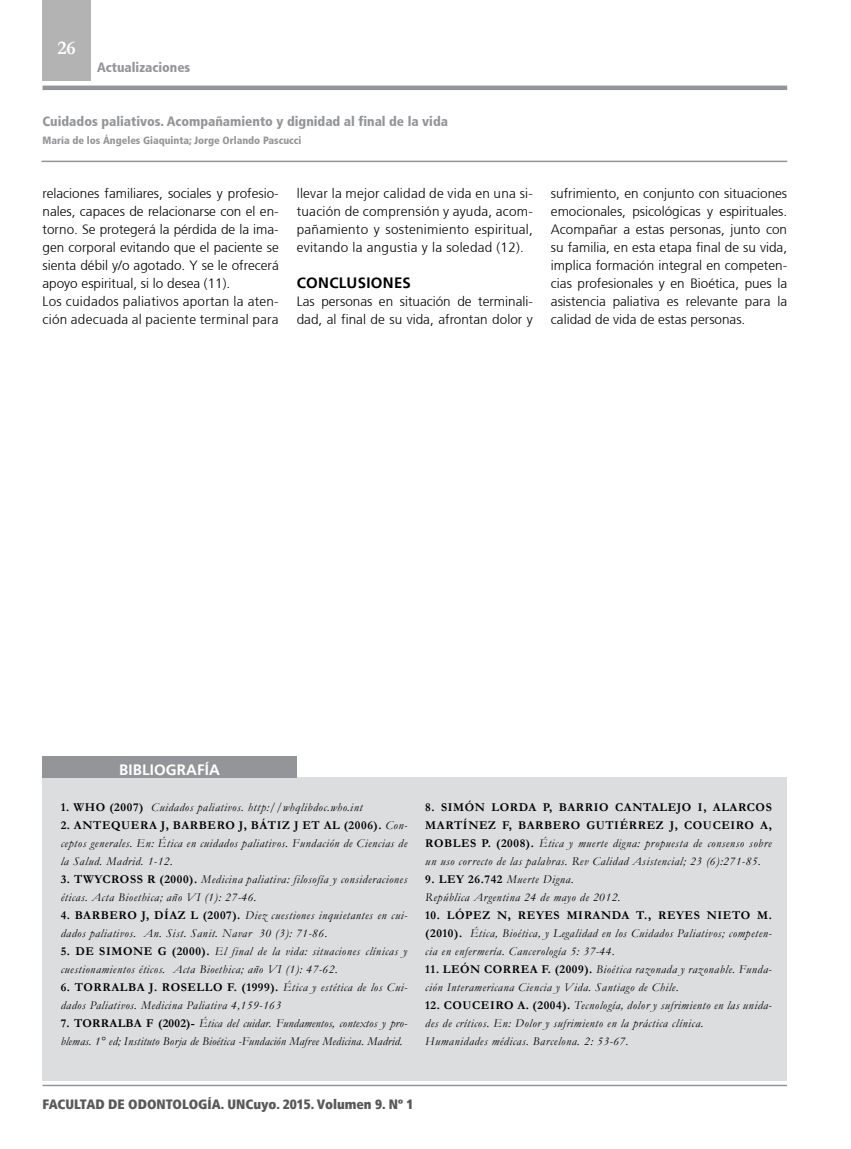
<style>
.page{position:relative;width:851px;height:1149px;background:#fff}
.page>*{position:absolute;margin:0;border:0;box-sizing:border-box;transform-origin:0 0}
.t1{font:700 19.5px "Garamond";color:#fff}
.t2{font:700 15px "Frutiger";color:#000}
.t3{font:700 15px "Frutiger";letter-spacing:.01em;color:#fff}
.t4{font:300 13.5px/18px "Frutiger 45";color:#000}
.t5{font:900 condensed 13.5px "Frutiger 77";color:#939598}
.t6{font:13.5px "Frutiger 87 Cond Extra Blk";color:#58595b}
.t7{font:italic 12px/18px "Garamond";letter-spacing:.05em;color:#000}
.t8{font:700 12px "Garamond";letter-spacing:.05em;color:#000}
.t9{font:italic 12px/18px "Garamond";letter-spacing:.02em;color:#000}
.t10{font:900 condensed 10.5px "Frutiger 77";color:#939598}
.s1{font-weight:700;font-style:normal}
</style>
<div class="page">
<div style="left:43px;top:0;width:48px;height:81px;background:#b3b3b3"></div>
<hr style="left:43px;top:1084px;width:744px;height:1px;background:#939598">
<div style="left:43px;top:85px;width:744px;height:5px;background:#939598"></div>
<hr style="left:41px;top:160px;width:746px;height:2px;background:#939598">
<div style="left:43px;top:777px;width:744px;height:303px;background:#dcddde"></div>
<div style="left:43px;top:756px;width:254px;height:21px;background:#939598"></div>
<p class="t1" style="left:57px;top:34px;width:20px">26</p>
<p class="t5" style="left:97px;top:59px;width:95px">Actualizaciones</p>
<p class="t5" style="left:43px;top:113px;width:407px">Cuidados paliativos. Acompañamiento y dignidad al final de la vida</p>
<p class="t10" style="left:43px;top:134px;width:260px">María de los Ángeles Giaquinta; Jorge Orlando Pascucci</p>
<p class="t4" style="left:43px;top:185px;width:238px">relaciones familiares, sociales y profesio&shy;nales, capaces de relacionarse con el en&shy;torno. Se protegerá la pérdida de la ima&shy;gen corporal evitando que el paciente se sienta débil y/o agotado. Y se le ofrecerá apoyo espiritual, si lo desea (11).<br>Los cuidados paliativos aportan la aten&shy;ción adecuada al paciente terminal para</p>
<p class="t4" style="left:297px;top:185px;width:238px;text-align:justify">llevar la mejor calidad de vida en una si&shy;tuación de comprensión y ayuda, acom&shy;pañamiento y sostenimiento espiritual, evitando la angustia y la soledad (12).</p>
<p class="t2" style="left:297px;top:274px;width:20px">CONCLUSIONES</p>
<p class="t4" style="left:297px;top:293px;width:238px">Las personas en situación de terminali&shy;dad, al final de su vida, afrontan dolor y</p>
<p class="t4" style="left:551px;top:185px;width:238px;text-align:justify">sufrimiento, en conjunto con situaciones emocionales, psicológicas y espirituales.<br>Acompañar a estas personas, junto con su familia, en esta etapa final de su vida, implica formación integral en competen&shy;cias profesionales y en Bioética, pues la asistencia paliativa es relevante para la calidad de vida de estas personas.</p>
<p class="t3" style="left:119px;top:760px;width:102px">BIBLIOGRAFÍA</p>
<p class="t7" style="left:61px;top:797px;width:303px"><span class="s1">1. WHO (2007)</span> Cuidados paliativos. http://whqlibdoc.who.int</p>
<p class="t8" style="left:61px;top:816px;width:46px">2. ANTEQUERA</p>
<p class="t8" style="left:161px;top:816px;width:57px">J, BARBERO</p>
<p class="t7" style="left:61px;top:815px;width:348px;text-align:justify;text-indent:178px"><span class="s1">J, BÁTIZ J ET AL (2006).</span> Con&shy;ceptos generales. En: Ética en cuidados paliativos. Fundación de Ciencias de la Salud. Madrid. 1-12.</p>
<p class="t8" style="left:61px;top:870px;width:43px">3. TWYCROSS</p>
<p class="t7" style="left:61px;top:869px;width:348px;text-indent:86px"><span class="s1">R (2000).</span> Medicina paliativa: filosofía y consideraciones éticas. Acta Bioethica; año VI (1): 27-46.</p>
<p class="t8" style="left:61px;top:906px;width:59px">4. BARBERO</p>
<p class="t8" style="left:141px;top:906px;width:22px">J, DÍAZ</p>
<p class="t7" style="left:61px;top:905px;width:348px;text-indent:130px"><span class="s1">L (2007).</span> Diez cuestiones inquietantes en cui&shy;dados paliativos. An. Sist. Sanit. Navar 30 (3): 71-86.</p>
<p class="t8" style="left:61px;top:942px;width:49px">5. DE SIMONE</p>
<p class="t7" style="left:61px;top:941px;width:348px;text-indent:97px"><span class="s1">G (2000).</span> El final de la vida: situaciones clínicas y cuestionamientos éticos. Acta Bioethica; año VI (1): 47-62.</p>
<p class="t8" style="left:61px;top:978px;width:26px">6. TORRA</p>
<p class="t8" style="left:120px;top:978px;width:52px">LBA J. ROSE</p>
<p class="t7" style="left:61px;top:977px;width:348px;text-indent:136px"><span class="s1">LLO F. (1999).</span> Ética y estética de los Cui&shy;dados Paliativos. Medicina Paliativa 4,159-163</p>
<p class="t8" style="left:61px;top:1014px;width:25px">7. TORRA</p>
<p class="t9" style="left:61px;top:1013px;width:348px;text-indent:57px"><span class="s1">LBA F (2002)-</span> Ética del cuidar. Fundamentos, contextos y pro&shy;blemas. 1° ed; Instituto Borja de Bioética -Fundación Mafree Medicina. Madrid.</p>
<p class="t8" style="left:425px;top:798px;width:26px">8. SIMÓN</p>
<p class="t8" style="left:491px;top:798px;width:19px">LORDA</p>
<p class="t8" style="left:542px;top:798px;width:34px">P, BARRIO</p>
<p class="t8" style="left:615px;top:798px;width:10px">CAN</p>
<p class="t8" style="left:643px;top:798px;width:96px">TALEJO I, ALARCOS</p>
<p class="t8" style="left:425px;top:816px;width:5px">MAR</p>
<p class="t8" style="left:454px;top:816px;width:18px">TÍNEZ</p>
<p class="t8" style="left:502px;top:816px;width:61px">F, BARBERO</p>
<p class="t8" style="left:586px;top:816px;width:38px">GUTIÉRREZ</p>
<p class="t8" style="left:670px;top:816px;width:24px">J, COUCEIRO</p>
<p class="t7" style="left:425px;top:815px;width:348px;text-align:justify;text-indent:335px"><span class="s1">A, RO BLES P. (2008).</span> Ética y muerte digna: propuesta de consenso sobre un uso correcto de las palabras. Rev Calidad Asistencial; 23 (6):271-85.</p>
<p class="t7" style="left:425px;top:869px;width:197px"><span class="s1">9. Ley 26.742</span> Muerte Digna.<br>República Argentina 24 de mayo de 2012.</p>
<p class="t8" style="left:425px;top:906px;width:40px">10. LÓPEZ</p>
<p class="t8" style="left:497px;top:906px;width:30px">N, REYES</p>
<p class="t8" style="left:566px;top:906px;width:10px">MIRANDA</p>
<p class="t8" style="left:636px;top:906px;width:32px">T., REYES</p>
<p class="t8" style="left:706px;top:906px;width:10px">NIE</p>
<p class="t7" style="left:425px;top:905px;width:348px;text-align:justify;text-indent:306px"><span class="s1">TO M. (2010).</span> Ética, Bioética, y Legalidad en los Cuidados Paliativos; competen&shy;cia en enfermería. Cancerología 5: 37-44.</p>
<p class="t8" style="left:425px;top:960px;width:37px">11. LEÓN</p>
<p class="t8" style="left:484px;top:960px;width:10px">CORREA</p>
<p class="t7" style="left:425px;top:959px;width:348px;text-indent:116px"><span class="s1">F. (2009).</span> Bioética razonada y razonable. Funda&shy;ción Interamericana Ciencia y Vida. Santiago de Chile.</p>
<p class="t8" style="left:425px;top:996px;width:28px">12. COUCEIRO</p>
<p class="t7" style="left:425px;top:995px;width:348px;text-indent:92px"><span class="s1">A. (2004).</span> Tecnología, dolor y sufrimiento en las unida&shy;des de críticos. En: Dolor y sufrimiento en la práctica clínica.<br>Humanidades médicas. Barcelona. 2: 53-67.</p>
<p class="t6" style="left:43px;top:1095px;width:372px">FACULTAD DE ODONTOLOGÍA. UNCuyo. 2015. Volumen 9. Nº 1</p>
</div>
